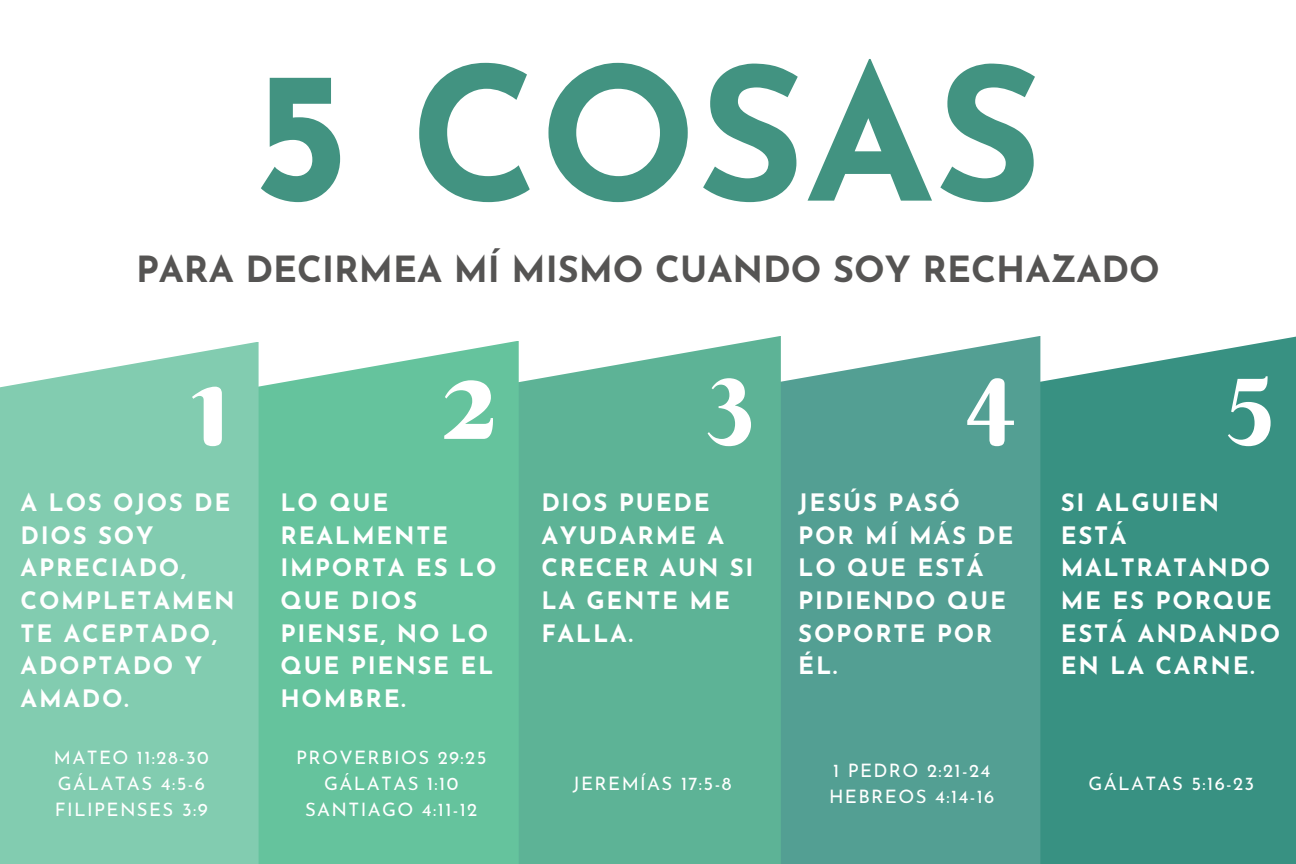
<style>
.page{position:relative;width:1296px;height:864px;background:#fff}
.page>*{position:absolute;margin:0;border:0;box-sizing:border-box;transform-origin:0 0}
.t1{font:700 185.1px "Josefin Sans";color:#429381}
.t2{font:115.5px "Berkshire Swash";color:#fff}
.t3{font:96px "Berkshire Swash";color:#fff}
.t4{font:700 36px "Josefin Sans";color:#555453}
.t5{font:700 24px/32.7px "Josefin Sans";letter-spacing:.075em;color:#fff}
.t6{font:18.6px/25.8px "Josefin Sans";letter-spacing:.075em;color:#fff}
</style>
<div class="page">
<div style="left:1040px;top:336px;width:256px;height:528px;background:#389182"></div>
<div style="left:781px;top:336px;width:259px;height:528px;background:#539f93"></div>
<div style="left:519px;top:336px;width:262px;height:528px;background:#5db396"></div>
<div style="left:259px;top:341px;width:260px;height:523px;background:#65c39d"></div>
<div style="left:0;top:342px;width:259px;height:522px;background:#82ccb0"></div>
<h1 class="t1" style="left:253px;top:-29px;width:790px">5 COSAS</h1>
<h3 class="t4" style="left:136px;top:238px;width:1025px">PARA DECIRMEA MÍ MISMO CUANDO SOY RECHAZADO</h3>
<h2 class="t2" style="left:192px;top:332px;width:39px">1</h2>
<h2 class="t2" style="left:444px;top:326px;width:54px">2</h2>
<h3 class="t3" style="left:708px;top:333px;width:45px">3</h3>
<h3 class="t3" style="left:965px;top:333px;width:52px">4</h3>
<h3 class="t3" style="left:1227px;top:333px;width:47px">5</h3>
<p class="t5" style="left:21px;top:483px;width:215px">A LOS OJOS DE<br>DIOS SOY<br>APRECIADO,<br>COMPLETAMEN<br>TE ACEPTADO,<br>ADOPTADO Y<br>AMADO.</p>
<p class="t6" style="left:54px;top:743px;width:156px">MATEO 11:28-30<br>GÁLATAS 4:5-6<br>FILIPENSES 3:9</p>
<p class="t5" style="left:281px;top:483px;width:218px">LO QUE<br>REALMENTE<br>IMPORTA ES LO<br>QUE DIOS<br>PIENSE, NO LO<br>QUE PIENSE EL<br>HOMBRE.</p>
<p class="t6" style="left:296px;top:743px;width:192px;text-align:center">PROVERBIOS 29:25<br>GÁLATAS 1:10<br>SANTIAGO 4:11-12</p>
<p class="t5" style="left:541px;top:483px;width:214px">DIOS PUEDE<br>AYUDARME A<br>CRECER AUN SI<br>LA GENTE ME<br>FALLA.</p>
<p class="t6" style="left:573px;top:768px;width:160px">JEREMÍAS 17:5-8</p>
<p class="t5" style="left:798px;top:483px;width:217px">JESÚS PASÓ<br>POR MÍ MÁS DE<br>LO QUE ESTÁ<br>PIDIENDO QUE<br>SOPORTE POR<br>ÉL.</p>
<p class="t6" style="left:829px;top:755px;width:167px">1 PEDRO 2:21-24<br>HEBREOS 4:14-16</p>
<p class="t5" style="left:1061px;top:483px;width:221px">SI ALGUIEN<br>ESTÁ<br>MALTRATANDO<br>ME ES PORQUE<br>ESTÁ ANDANDO<br>EN LA CARNE.</p>
<p class="t6" style="left:1089px;top:768px;width:167px">GÁLATAS 5:16-23</p>
</div>
